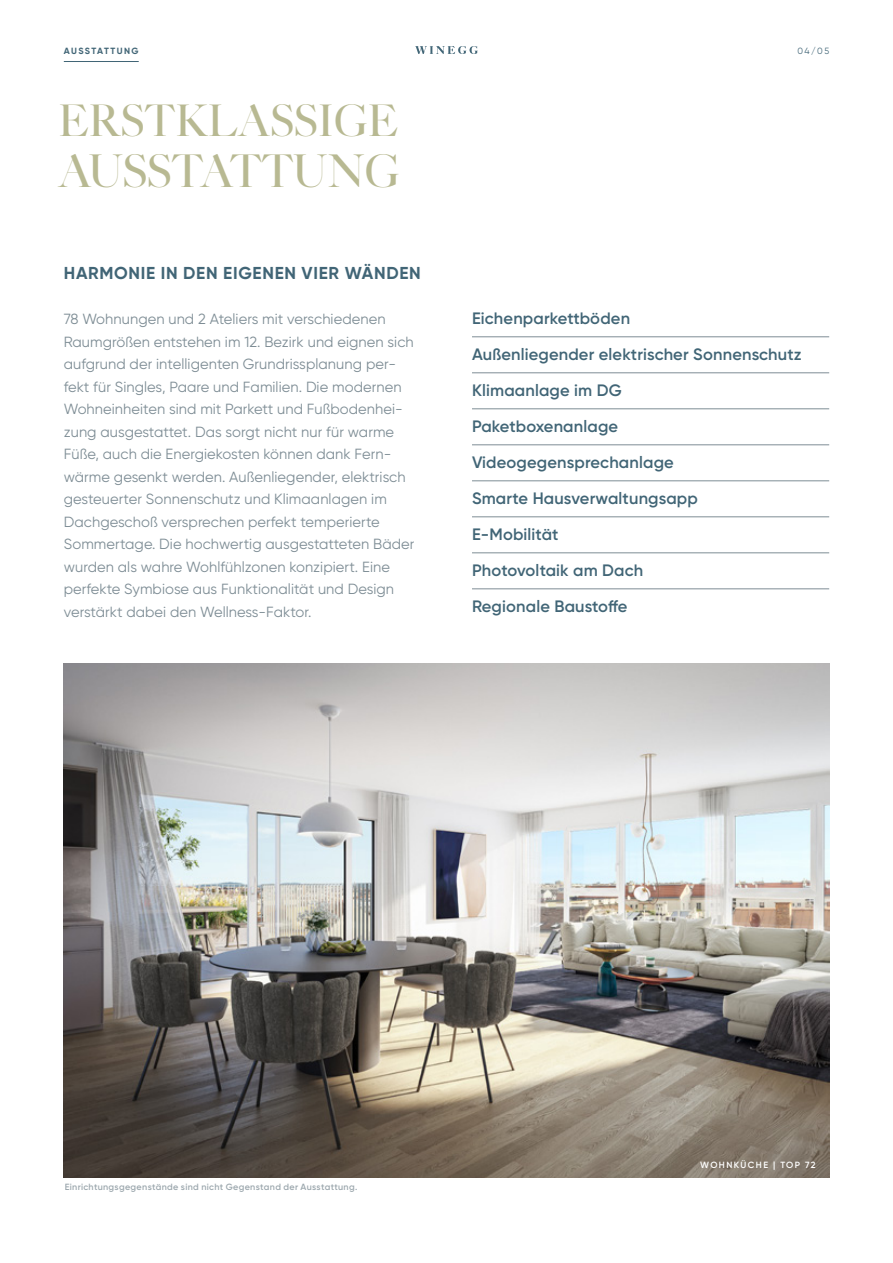
<style>
.page{position:relative;width:893px;height:1263px;background:#fff}
.page>*{position:absolute;margin:0;border:0;box-sizing:border-box;transform-origin:0 0}
.t1{font:45.3px "Quase Display";letter-spacing:-.02em;color:#b8b992}
.t2{font:43.65px "Quase Display";letter-spacing:-.005em;color:#b8b992}
.t3{font:700 17.25px "Gilroy";letter-spacing:.04em;color:#416576}
.t4{font:600 16.5px/36px "Gilroy";letter-spacing:.01em;color:#416576}
.t5{font:14.7px/22.5px "Gilroy";letter-spacing:.005em;color:#7e8d95}
.t6{font:600 9px "Gilroy";letter-spacing:.035em;color:#7e8d95}
.t7{font:600 9px "Gilroy";letter-spacing:.16em;color:#fff}
.t8{font:700 9px "Gilroy";letter-spacing:.15em;color:#416576}
.t9{font:9px "Gilroy";color:#416576}
</style>
<div class="page">
<img style="left:64px;top:663px;width:765px;height:515px">
<hr style="left:64px;top:61px;width:75px;height:1px;background:#416576">
<svg style="left:415px;top:46px;width:63px;height:8px"></svg>
<hr style="left:472px;top:336px;width:357px;height:1px;background:#7e8d95">
<hr style="left:472px;top:372px;width:357px;height:1px;background:#7e8d95">
<hr style="left:472px;top:408px;width:357px;height:1px;background:#7e8d95">
<hr style="left:472px;top:444px;width:357px;height:1px;background:#7e8d95">
<hr style="left:472px;top:480px;width:357px;height:1px;background:#7e8d95">
<hr style="left:472px;top:516px;width:357px;height:1px;background:#7e8d95">
<hr style="left:472px;top:552px;width:357px;height:1px;background:#7e8d95">
<hr style="left:472px;top:588px;width:357px;height:1px;background:#7e8d95">
<p class="t8" style="left:64px;top:45px;width:76px">AUSSTATTUNG</p>
<p class="t9" style="left:798px;top:45px;width:33px">04/05</p>
<h2 class="t2" style="left:59px;top:92px;width:342px">ERSTKLASSIGE</h2>
<h1 class="t1" style="left:57px;top:141px;width:344px">AUSSTATTUNG</h1>
<p class="t3" style="left:64px;top:262px;width:359px">HARMONIE IN DEN EIGENEN VIER WÄNDEN</p>
<p class="t5" style="left:64px;top:307px;width:352px">78 Wohnungen und 2 Ateliers mit verschiedenen Raumgrößen entstehen im 12. Bezirk und eignen sich aufgrund der intelligenten Grundrissplanung per&shy;fekt für Singles, Paare und Familien. Die modernen Wohneinheiten sind mit Parkett und Fußbodenhei&shy;zung ausgestattet. Das sorgt nicht nur für warme Füße, auch die Energiekosten können dank Fern&shy;wärme gesenkt werden. Außenliegender, elektrisch gesteuerter Sonnenschutz und Klimaanlagen im Dachgeschoß versprechen perfekt temperierte Sommertage. Die hochwertig ausgestatteten Bäder wurden als wahre Wohlfühlzonen konzipiert. Eine perfekte Symbiose aus Funktionalität und Design verstärkt dabei den Wellness-Faktor.</p>
<p class="t4" style="left:472px;top:300px;width:331px">Eichenparkettböden<br>Außenliegender elektrischer Sonnenschutz<br>Klimaanlage im DG<br>Paketboxenanlage<br>Videogegensprechanlage<br>Smarte Hausverwaltungsapp<br>E-Mobilität<br>Photovoltaik am Dach<br>Regionale Baustoffe</p>
<p class="t6" style="left:65px;top:1181px;width:294px">Einrichtungsgegenstände sind nicht Gegenstand der Ausstattung.</p>
<p class="t7" style="left:700px;top:1159px;width:117px">WOHNKÜCHE | TOP 72</p>
</div>
